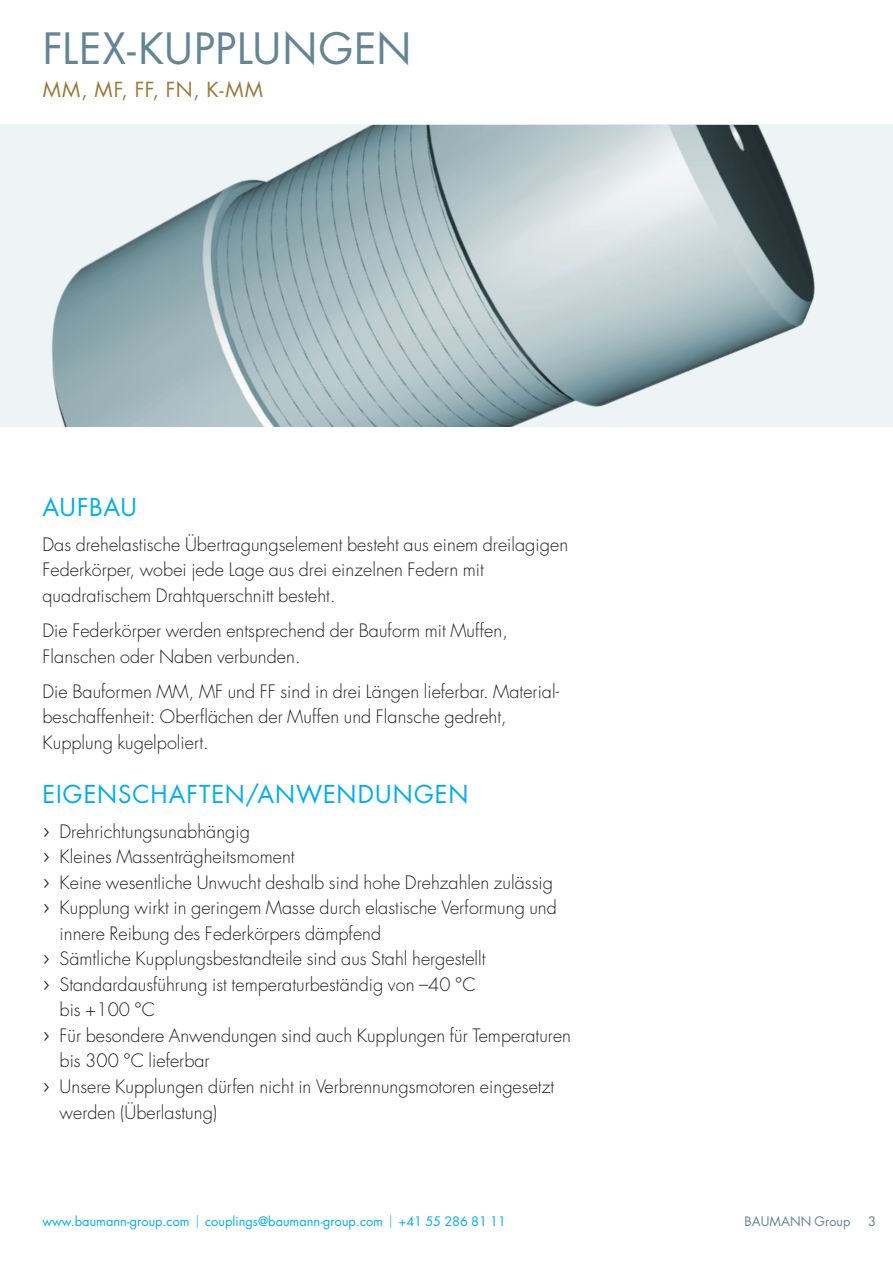
<style>
.page{position:relative;width:893px;height:1263px;background:#fff}
.page>*{position:absolute;margin:0;border:0;box-sizing:border-box;transform-origin:0 0}
.seitentitel{font:42px "Futura Std";letter-spacing:.015em;color:#638594}
.titel{font:24px "Futura Std";letter-spacing:.04em;color:#00aeef}
.seiten-u-titel{font:20.25px "Futura Std";letter-spacing:.055em;color:#9c7a3b}
.text__MASTER{font:300 18px/25.5px "Futura Std";letter-spacing:.005em;color:#231f20}
.t1{font:12.75px "Futura Std";letter-spacing:.005em;color:#00aeef}
.t2{font:12.75px "Futura Std";letter-spacing:.005em;color:#638594}
.t3{font:500 12.75px "Futura Std";color:#638594}
.s1{font-size:27px}
.s2{font-weight:300;font-size:15.9px}
</style>
<div class="page">
<img style="left:0;top:125px;width:893px;height:302px">
<p class="seitentitel" style="left:43px;top:22px;width:370px">FLEX-KUPPLUNGEN</p>
<p class="seiten-u-titel" style="left:43px;top:77px;width:222px">MM, MF, FF, FN, K-MM</p>
<p class="titel" style="left:43px;top:492px;width:96px">AUFBAU</p>
<p class="text__MASTER" style="left:43px;top:532px;width:527px">Das drehelastische Übertragungselement besteht aus einem dreilagigen<br>Federkörper, wobei jede Lage aus drei einzelnen Federn mit quadratischem Drahtquerschnitt besteht.</p>
<p class="text__MASTER" style="left:43px;top:618px;width:467px">Die Federkörper werden entsprechend der Bauform mit Muffen,<br>Flanschen oder Naben verbunden.</p>
<p class="text__MASTER" style="left:43px;top:679px;width:518px">Die Bauformen MM, MF und FF sind in drei Längen lieferbar. Material&shy;beschaffenheit: Oberflächen der Muffen und Flansche gedreht,<br>Kupplung kugelpoliert.</p>
<p class="titel" style="left:43px;top:779px;width:427px">EIGENSCHAFTEN/ANWENDUNGEN</p>
<p class="text__MASTER" style="left:43px;top:819px;width:209px"><span class="s1">›</span> Drehrichtungsunabhängig</p>
<p class="text__MASTER" style="left:43px;top:845px;width:254px"><span class="s1">›</span> Kleines Massenträgheitsmoment</p>
<p class="text__MASTER" style="left:43px;top:870px;width:512px"><span class="s1">›</span> Keine wesentliche Unwucht deshalb sind hohe Drehzahlen zulässig</p>
<p class="text__MASTER" style="left:60px;top:896px;width:499px;text-indent:-17px"><span class="s1">›</span> Kupplung wirkt in geringem Masse durch elastische Verformung und innere Reibung des Federkörpers dämpfend</p>
<p class="text__MASTER" style="left:43px;top:947px;width:445px"><span class="s1">›</span> Sämtliche Kupplungsbestandteile sind aus Stahl hergestellt</p>
<p class="text__MASTER" style="left:60px;top:972px;width:418px;text-indent:-17px"><span class="s1">›</span> Standardausführung ist temperaturbeständig von –40 °C bis +100 °C</p>
<p class="text__MASTER" style="left:60px;top:1023px;width:513px;text-indent:-17px"><span class="s1">›</span> Für besondere Anwendungen sind auch Kupplungen für Temperaturen bis 300 °C lieferbar</p>
<p class="text__MASTER" style="left:60px;top:1074px;width:496px;text-indent:-17px"><span class="s1">›</span> Unsere Kupplungen dürfen nicht in Verbrennungsmotoren eingesetzt werden (Überlastung)</p>
<p class="t1" style="left:43px;top:1213px;width:465px">www.baumann-group.com <span class="s2">l</span> couplings@baumann-group.com <span class="s2">l</span> +41 55 286 81 11</p>
<p class="t2" style="left:745px;top:1213px;width:107px">BAUMANN Group</p>
<p class="t3" style="left:868px;top:1213px;width:9px">3</p>
</div>
